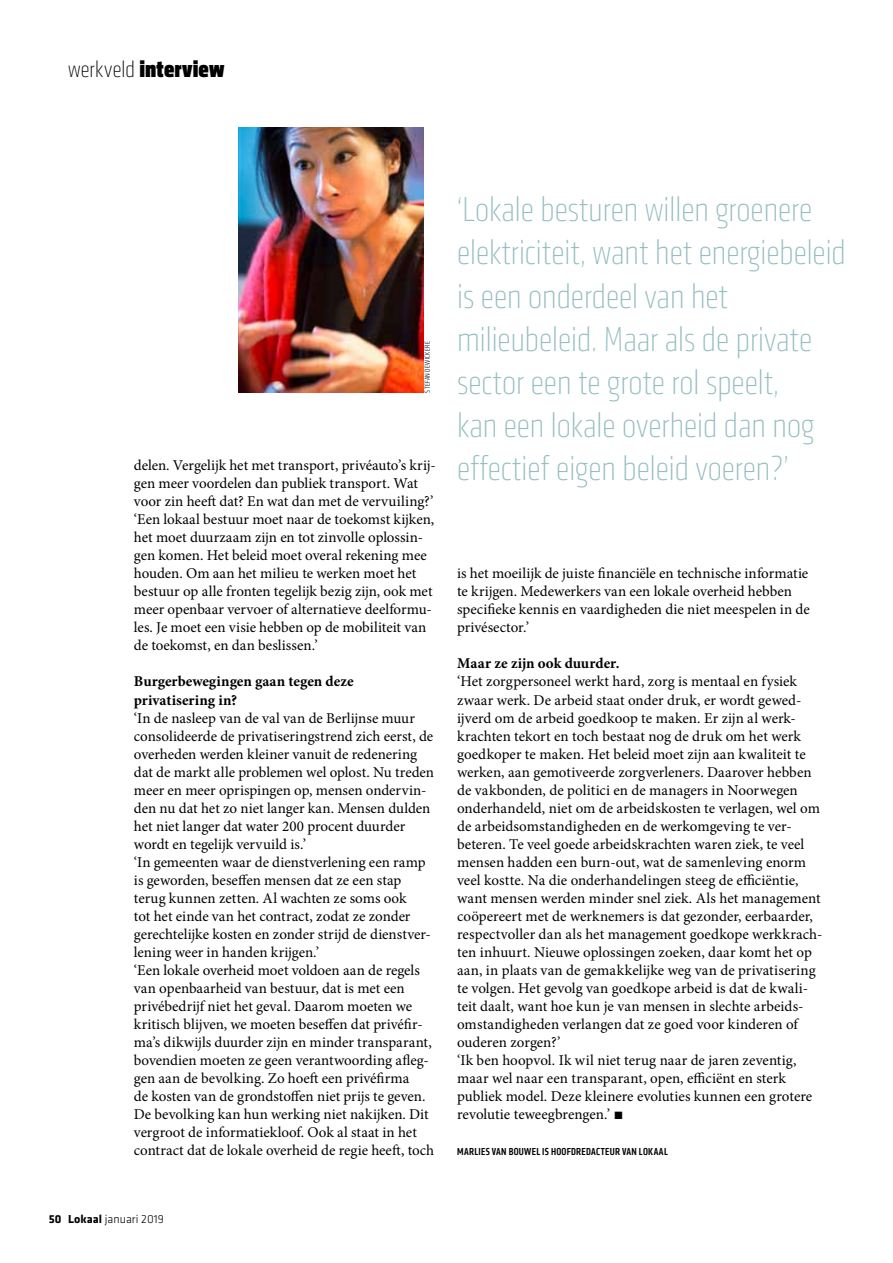
<style>
.page{position:relative;width:893px;height:1263px;background:#fff}
.page>*{position:absolute;margin:0;border:0;box-sizing:border-box;transform-origin:0 0}
.t1{font:200 condensed 36px/43.2px "Klavika Display";color:#96bdc2}
.t2{font:900 condensed 24px "Klavika Display";letter-spacing:.005em;color:#000}
.t3{font:15px/18px "Minion Pro";color:#000}
.t4{font:700 15px/18px "Minion Pro";color:#000}
.t5{font:300 12px "Klavika";letter-spacing:.005em;color:#000}
.t6{font:500 10.5px "Klavika Condensed";letter-spacing:.025em;color:#000}
.t7{font:300 7.5px "Klavika Condensed";letter-spacing:.035em;color:#000}
.s1{font-weight:200}
.s2{font-family:"Klavika";font-weight:700}
.s3{font-weight:700}
</style>
<div class="page">
<img style="left:239px;top:128px;width:184px;height:265px">
<h2 class="t2" style="left:68px;top:55px;width:158px"><span class="s1">werkveld</span> interview</h2>
<p class="t7" style="left:423px;top:393px;width:53px;rotate:-90deg">STEFAN DEWICKERE</p>
<p class="t3" style="left:134px;top:457px;width:303px">delen. Vergelijk het met transport, privéauto’s krij&shy;gen meer voordelen dan publiek transport. Wat voor zin heeft dat? En wat dan met de vervuiling?’ ‘Een lokaal bestuur moet naar de toekomst kijken, het moet duurzaam zijn en tot zinvolle oplossin&shy;gen komen. Het beleid moet overal rekening mee houden. Om aan het milieu te werken moet het bestuur op alle fronten tegelijk bezig zijn, ook met meer openbaar vervoer of alternatieve deelformu&shy;les. Je moet een visie hebben op de mobiliteit van de toekomst, en dan beslissen.’</p>
<p class="t4" style="left:134px;top:672px;width:221px">Burgerbewegingen gaan tegen deze privatisering in?</p>
<p class="t3" style="left:134px;top:709px;width:302px">‘In de nasleep van de val van de Berlijnse muur consolideerde de privatiseringstrend zich eerst, de overheden werden kleiner vanuit de redenering dat de markt alle problemen wel oplost. Nu treden meer en meer oprispingen op, mensen ondervin&shy;den nu dat het zo niet langer kan. Mensen dulden het niet langer dat water 200 procent duurder wordt en tegelijk vervuild is.’<br>‘In gemeenten waar de dienstverlening een ramp is geworden, beseffen mensen dat ze een stap terug kunnen zetten. Al wachten ze soms ook<br>tot het einde van het contract, zodat ze zonder gerechtelijke kosten en zonder strijd de dienstver&shy;lening weer in handen krijgen.’<br>‘Een lokale overheid moet voldoen aan de regels van openbaarheid van bestuur, dat is met een privébedrijf niet het geval. Daarom moeten we kritisch blijven, we moeten beseffen dat privéfir&shy;ma’s dikwijls duurder zijn en minder transparant, bovendien moeten ze geen verantwoording afleg&shy;gen aan de bevolking. Zo hoeft een privéfirma<br>de kosten van de grondstoffen niet prijs te geven.<br>De bevolking kan hun werking niet nakijken. Dit vergroot de informatiekloof. Ook al staat in het contract dat de lokale overheid de regie heeft, toch</p>
<h1 class="t1" style="left:457px;top:189px;width:390px">‘Lokale besturen willen groenere elektriciteit, want het energiebeleid is een onderdeel van het milieubeleid. Maar als de private sector een te grote rol speelt,<br>kan een lokale overheid dan nog effectief eigen beleid voeren?’</h1>
<p class="t3" style="left:457px;top:565px;width:354px">is het moeilijk de juiste financiële en technische informatie te krijgen. Medewerkers van een lokale overheid hebben specifieke kennis en vaardigheden die niet meespelen in de privésector.’</p>
<p class="t4" style="left:457px;top:654px;width:164px">Maar ze zijn ook duurder.</p>
<p class="t3" style="left:457px;top:673px;width:367px">‘Het zorgpersoneel werkt hard, zorg is mentaal en fysiek zwaar werk. De arbeid staat onder druk, er wordt gewed&shy;ijverd om de arbeid goedkoop te maken. Er zijn al werk&shy;krachten tekort en toch bestaat nog de druk om het werk goedkoper te maken. Het beleid moet zijn aan kwaliteit te werken, aan gemotiveerde zorgverleners. Daarover hebben de vakbonden, de politici en de managers in Noorwegen onderhandeld, niet om de arbeidskosten te verlagen, wel om de arbeidsomstandigheden en de werkomgeving te ver&shy;beteren. Te veel goede arbeidskrachten waren ziek, te veel mensen hadden een burn-out, wat de samenleving enorm veel kostte. Na die onderhandelingen steeg de efficiëntie, want mensen werden minder snel ziek. Als het management coöpereert met de werknemers is dat gezonder, eerbaarder, respectvoller dan als het management goedkope werkkrach&shy;ten inhuurt. Nieuwe oplossingen zoeken, daar komt het op aan, in plaats van de gemakkelijke weg van de privatisering te volgen. Het gevolg van goedkope arbeid is dat de kwali&shy;teit daalt, want hoe kun je van mensen in slechte arbeids&shy;omstandigheden verlangen dat ze goed voor kinderen of ouderen zorgen?’<br>‘Ik ben hoopvol. Ik wil niet terug naar de jaren zeventig, maar wel naar een transparant, open, efficiënt en sterk publiek model. Deze kleinere evoluties kunnen een grotere revolutie teweegbrengen.’ <span class="s2">•</span></p>
<p class="t6" style="left:457px;top:1144px;width:212px">MARLIES VAN BOUWEL IS HOOFDREDACTEUR VAN LOKAAL</p>
<p class="t5" style="left:49px;top:1212px;width:116px"><span class="s3">50 Lokaal</span> januari 2019</p>
</div>
